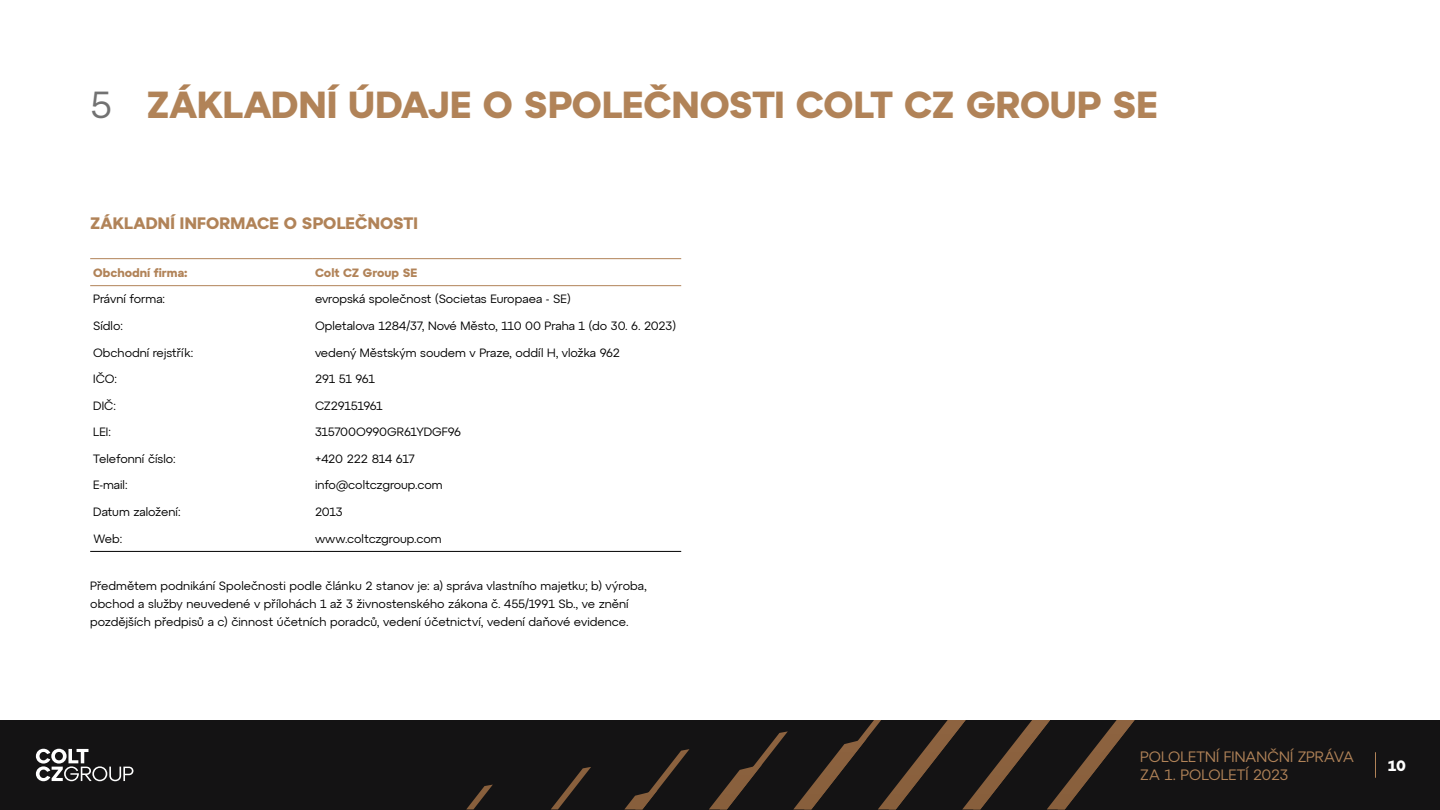
<style>
.page{position:relative;width:1440px;height:810px;background:#fff}
.page>*{position:absolute;margin:0;border:0;box-sizing:border-box;transform-origin:0 0}
.t1{font:700 37.5px "Atyp Colt CZ";letter-spacing:-.005em;color:#b18358}
.t2{font:700 16.5px "Atyp Colt CZ";letter-spacing:.005em;color:#b18358}
.t3{font:15px/18px "Atyp Colt CZ";letter-spacing:.005em;color:#b18358}
.t4{font:700 15px "Atyp Colt CZ";color:#fff}
.t5{font:12px/18px "Atyp Colt CZ";color:#000}
.t6{font:700 12px "Atyp Colt CZ";color:#b18358}
.t7{font:12px "Atyp Colt CZ";letter-spacing:-.02em;color:#000}
.t8{font:12px "Atyp Colt CZ";letter-spacing:-.025em;color:#000}
.s1{font-weight:400;color:#727272}
</style>
<div class="page">
<div style="left:0;top:720px;width:1440px;height:90px;background:#141314"></div>
<svg style="left:466px;top:785px;width:27px;height:24px"></svg>
<svg style="left:551px;top:767px;width:40px;height:42px"></svg>
<svg style="left:625px;top:749px;width:64px;height:60px"></svg>
<svg style="left:709px;top:720px;width:426px;height:89px"></svg>
<svg style="left:36px;top:749px;width:97px;height:32px"></svg>
<svg style="left:1375px;top:752px;width:1px;height:26px"></svg>
<hr style="left:90px;top:258px;width:222px;height:1px;background:#b18358">
<hr style="left:312px;top:258px;width:369px;height:1px;background:#b18358">
<hr style="left:90px;top:285px;width:222px;height:1px;background:#b18358">
<hr style="left:312px;top:285px;width:369px;height:1px;background:#b18358">
<hr style="left:90px;top:551px;width:222px;height:1px;background:#000">
<hr style="left:312px;top:551px;width:369px;height:1px;background:#000">
<h1 class="t1" style="left:90px;top:75px;width:1069px"><span class="s1">5</span> ZÁKLADNÍ ÚDAJE O SPOLEČNOSTI COLT CZ GROUP SE</h1>
<h2 class="t2" style="left:90px;top:210px;width:329px">ZÁKLADNÍ INFORMACE O SPOLEČNOSTI</h2>
<p class="t6" style="left:93px;top:263px;width:96px">Obchodní firma:</p>
<p class="t6" style="left:315px;top:263px;width:104px">Colt CZ Group SE</p>
<p class="t5" style="left:93px;top:290px;width:73px">Právní forma:</p>
<p class="t5" style="left:315px;top:290px;width:257px">evropská společnost (Societas Europaea - SE)</p>
<p class="t5" style="left:93px;top:316px;width:31px">Sídlo:</p>
<p class="t5" style="left:315px;top:316px;width:363px">Opletalova 1284/37, Nové Město, 110 00 Praha 1 (do 30. 6. 2023)</p>
<p class="t5" style="left:93px;top:343px;width:101px">Obchodní rejstřík:</p>
<p class="t5" style="left:315px;top:343px;width:306px">vedený Městským soudem v Praze, oddíl H, vložka 962</p>
<p class="t5" style="left:93px;top:369px;width:25px">IČO:</p>
<p class="t5" style="left:315px;top:369px;width:61px">291 51 961</p>
<p class="t5" style="left:93px;top:396px;width:24px">DIČ:</p>
<p class="t8" style="left:315px;top:396px;width:69px">CZ29151961</p>
<p class="t5" style="left:93px;top:422px;width:19px">LEI:</p>
<p class="t5" style="left:315px;top:422px;width:148px">315700O990GR61YDGF96</p>
<p class="t5" style="left:93px;top:449px;width:84px">Telefonní číslo:</p>
<p class="t7" style="left:315px;top:450px;width:101px">+420 222 814 617</p>
<p class="t5" style="left:93px;top:476px;width:36px">E-mail:</p>
<p class="t5" style="left:315px;top:476px;width:129px">info@coltczgroup.com</p>
<p class="t5" style="left:93px;top:502px;width:89px">Datum založení:</p>
<p class="t5" style="left:315px;top:502px;width:29px">2013</p>
<p class="t5" style="left:93px;top:529px;width:31px">Web:</p>
<p class="t5" style="left:315px;top:529px;width:128px">www.coltczgroup.com</p>
<p class="t5" style="left:90px;top:577px;width:558px">Předmětem podnikání Společnosti podle článku 2 stanov je: a) správa vlastního majetku; b) výroba, obchod a služby neuvedené v přílohách 1 až 3 živnostenského zákona č. 455/1991 Sb., ve znění pozdějších předpisů a c) činnost účetních poradců, vedení účetnictví, vedení daňové evidence.</p>
<p class="t3" style="left:1140px;top:747px;width:215px">POLOLETNÍ FINANČNÍ ZPRÁVA<br>ZA 1. POLOLETÍ 2023</p>
<p class="t4" style="left:1388px;top:754px;width:19px">10</p>
</div>
